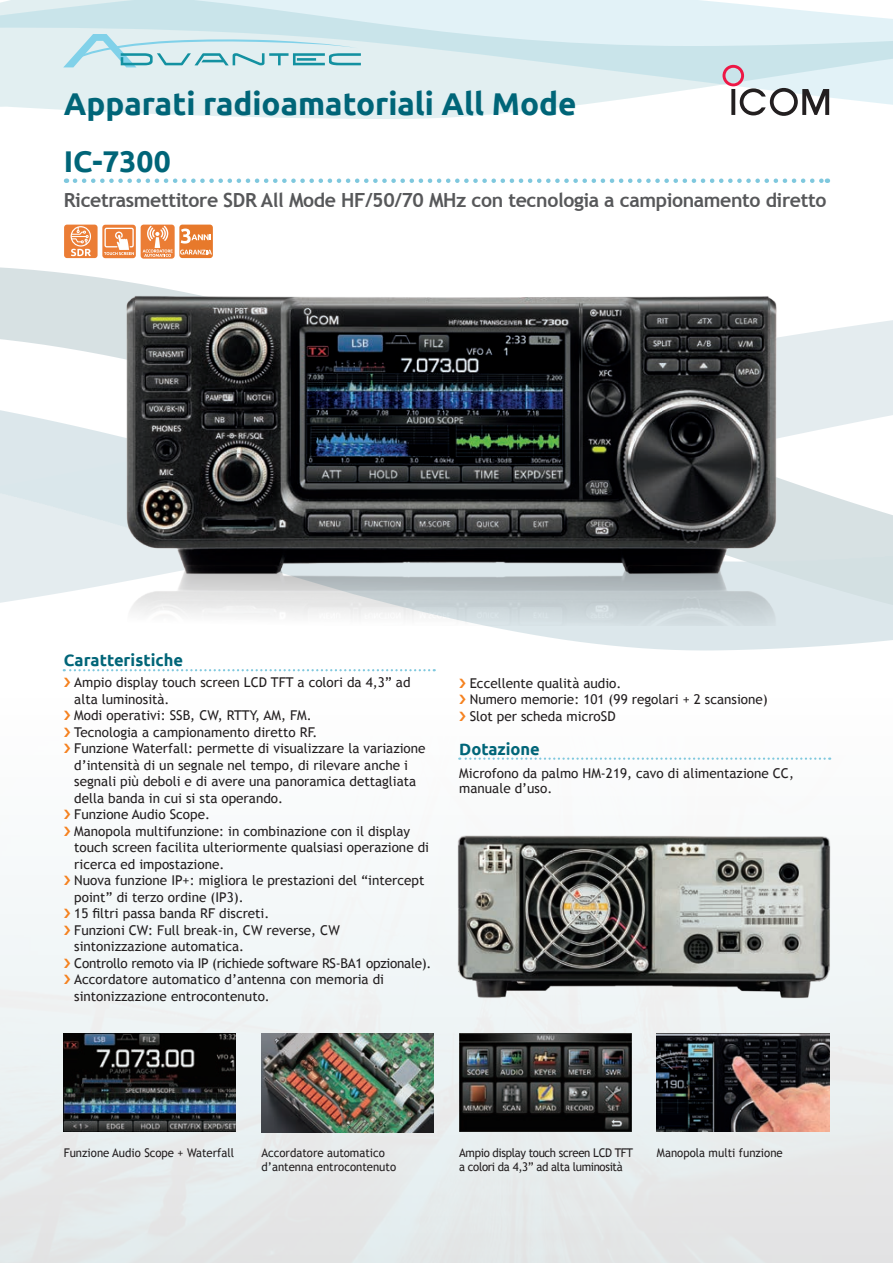
<style>
.page{position:relative;width:893px;height:1263px;background:#fff}
.page>*{position:absolute;margin:0;border:0;box-sizing:border-box;transform-origin:0 0}
._00_Genere_radio_fro{font:700 31.5px "Ubuntu";color:#006578}
._01_Prodotto{font:700 30px "Ubuntu";color:#006578}
._02_Descrizione_prod{font:700 19.5px "Trebuchet MS";letter-spacing:-.02em;color:#57585a}
._05_Titoletto_caratt{font:700 16.5px "Ubuntu";color:#006578}
._06_Titoletto_testo{font:700 16.5px "Ubuntu";color:#006578}
._03_Testo_catalogo_N{font:13.5px/16.5px "Trebuchet MS";color:#231f20}
._03_Testo_catalogo_N-2{font:13.5px "Trebuchet MS";letter-spacing:-.02em;color:#231f20}
._07_Testo_piccolo_NT{font:12px/13.5px "Trebuchet MS";color:#231f20;scale:.95 1}
._07_Testo_piccolo_NT-2{font:12px "Trebuchet MS";letter-spacing:-.03em;color:#231f20;scale:.95 1}
</style>
<div class="page">
<img style="left:0;top:669px;width:893px;height:594px">
<svg style="left:0;top:0;width:893px;height:119px;background:#dfeef2"></svg>
<svg style="left:63px;top:34px;width:298px;height:33px;background:#bfe1e7"></svg>
<svg style="left:722px;top:65px;width:107px;height:51px"></svg>
<svg style="left:75px;top:178px;width:753px;height:5px"></svg>
<svg style="left:459px;top:757px;width:371px;height:3px"></svg>
<svg style="left:64px;top:669px;width:371px;height:2px"></svg>
<img style="left:459px;top:1033px;width:172px;height:98px">
<img style="left:261px;top:1033px;width:173px;height:99px">
<img style="left:64px;top:1033px;width:172px;height:98px">
<img style="left:454px;top:831px;width:381px;height:169px">
<img style="left:101px;top:283px;width:696px;height:267px">
<img style="left:101px;top:550px;width:696px;height:75px">
<img style="left:657px;top:1033px;width:172px;height:98px">
<img style="left:657px;top:1042px;width:56px;height:89px">
<img style="left:731px;top:1055px;width:98px;height:76px">
<div style="left:179px;top:225px;width:34px;height:33px;background:#e7792b;border-radius:3px"></div>
<svg style="left:180px;top:250px;width:32px;height:5px"></svg>
<svg style="left:181px;top:229px;width:30px;height:15px"></svg>
<div style="left:102px;top:225px;width:34px;height:33px;background:#eb7d35;border-radius:3px"></div>
<div style="left:104px;top:228px;width:30px;height:19px;border:1px solid #fff"></div>
<svg style="left:104px;top:231px;width:30px;height:24px"></svg>
<div style="left:64px;top:225px;width:34px;height:33px;background:#eb7d35;border-radius:3px"></div>
<svg style="left:71px;top:227px;width:20px;height:29px"></svg>
<div style="left:71px;top:226px;width:20px;height:21px;border:1px solid #fff;border-radius:50%"></div>
<div style="left:141px;top:225px;width:34px;height:34px;background:#eb7d35;border-radius:3px"></div>
<svg style="left:143px;top:226px;width:30px;height:31px"></svg>
<svg style="left:64px;top:677px;width:6px;height:10px"></svg>
<svg style="left:64px;top:710px;width:6px;height:10px"></svg>
<svg style="left:64px;top:727px;width:6px;height:9px"></svg>
<svg style="left:64px;top:743px;width:6px;height:10px"></svg>
<svg style="left:64px;top:809px;width:6px;height:10px"></svg>
<svg style="left:64px;top:826px;width:6px;height:9px"></svg>
<svg style="left:64px;top:875px;width:6px;height:10px"></svg>
<svg style="left:64px;top:908px;width:6px;height:10px"></svg>
<svg style="left:64px;top:925px;width:6px;height:9px"></svg>
<svg style="left:64px;top:958px;width:6px;height:9px"></svg>
<svg style="left:64px;top:974px;width:6px;height:10px"></svg>
<svg style="left:460px;top:678px;width:6px;height:10px"></svg>
<svg style="left:460px;top:695px;width:6px;height:9px"></svg>
<svg style="left:460px;top:711px;width:6px;height:10px"></svg>
<p class="_00_Genere_radio_fro" style="left:64px;top:84px;width:514px">Apparati radioamatoriali All Mode</p>
<p class="_01_Prodotto" style="left:64px;top:143px;width:108px">IC-7300</p>
<p class="_02_Descrizione_prod" style="left:64px;top:188px;width:764px">Ricetrasmettitore SDR All Mode HF/50/70 MHz con tecnologia a campionamento diretto</p>
<p class="_05_Titoletto_caratt" style="left:64px;top:650px;width:121px">Caratteristiche</p>
<p class="_03_Testo_catalogo_N" style="left:74px;top:674px;width:338px">Ampio display touch screen LCD TFT a colori da 4,3” ad alta luminosità.</p>
<p class="_03_Testo_catalogo_N" style="left:74px;top:707px;width:239px">Modi operativi: SSB, CW, RTTY, AM, FM.</p>
<p class="_03_Testo_catalogo_N" style="left:74px;top:724px;width:245px">Tecnologia a campionamento diretto RF.</p>
<p class="_03_Testo_catalogo_N" style="left:74px;top:740px;width:353px">Funzione Waterfall: permette di visualizzare la variazione d’intensità di un segnale nel tempo, di rilevare anche i segnali più deboli e di avere una panoramica dettagliata della banda in cui si sta operando.</p>
<p class="_03_Testo_catalogo_N" style="left:74px;top:806px;width:137px">Funzione Audio Scope.</p>
<p class="_03_Testo_catalogo_N" style="left:74px;top:823px;width:356px">Manopola multifunzione: in combinazione con il display touch screen facilita ulteriormente qualsiasi operazione di ricerca ed impostazione.</p>
<p class="_03_Testo_catalogo_N" style="left:74px;top:872px;width:352px">Nuova funzione IP+: migliora le prestazioni del “intercept point” di terzo ordine (IP3).</p>
<p class="_03_Testo_catalogo_N" style="left:74px;top:905px;width:197px">15 filtri passa banda RF discreti.</p>
<p class="_03_Testo_catalogo_N" style="left:74px;top:922px;width:267px">Funzioni CW: Full break-in, CW reverse, CW sintonizzazione automatica.</p>
<p class="_03_Testo_catalogo_N-2" style="left:74px;top:955px;width:359px">Controllo remoto via IP (richiede software RS-BA1 opzionale).</p>
<p class="_03_Testo_catalogo_N" style="left:74px;top:971px;width:311px">Accordatore automatico d’antenna con memoria di sintonizzazione entrocontenuto.</p>
<p class="_03_Testo_catalogo_N" style="left:470px;top:675px;width:153px">Eccellente qualità audio.</p>
<p class="_03_Testo_catalogo_N" style="left:470px;top:691px;width:300px">Numero memorie: 101 (99 regolari + 2 scansione)</p>
<p class="_03_Testo_catalogo_N" style="left:470px;top:708px;width:147px">Slot per scheda microSD</p>
<p class="_06_Titoletto_testo" style="left:459px;top:739px;width:82px">Dotazione</p>
<p class="_03_Testo_catalogo_N" style="left:459px;top:766px;width:336px;line-height:15px">Microfono da palmo HM-219, cavo di alimentazione CC, manuale d’uso.</p>
<p class="_07_Testo_piccolo_NT" style="left:64px;top:1146px;width:181px">Funzione Audio Scope + Waterfall</p>
<p class="_07_Testo_piccolo_NT" style="left:261px;top:1146px;width:143px">Accordatore automatico d’antenna entrocontenuto</p>
<p class="_07_Testo_piccolo_NT-2" style="left:459px;top:1146px;width:185px">Ampio display touch screen LCD TFT</p>
<p class="_07_Testo_piccolo_NT" style="left:657px;top:1146px;width:134px">Manopola multi funzione</p>
<p class="_07_Testo_piccolo_NT-2" style="left:459px;top:1159px;width:174px">a colori da 4,3” ad alta luminosità</p>
</div>
